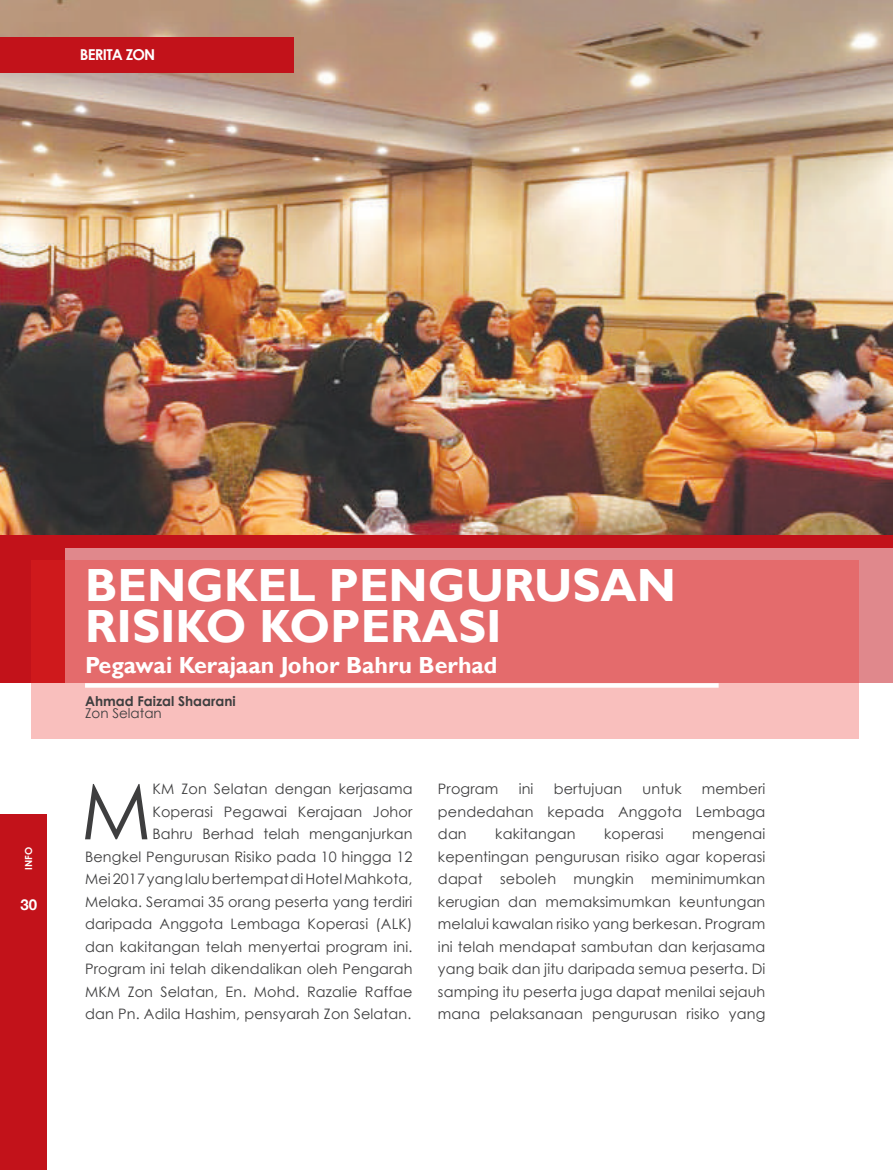
<style>
.page{position:relative;width:893px;height:1170px;background:#fff}
.page>*{position:absolute;margin:0;border:0;box-sizing:border-box;transform-origin:0 0}
.t1{font:77.1px "Century Gothic";color:#3e3e3f}
.t2{font:700 46.5px/41.4px "Gill Sans";color:#fff}
.t3{font:700 23.25px "Gill Sans";color:#fff}
.t4{font:700 15px "Century Gothic";letter-spacing:-.05em;color:#fff}
.t5{font:700 15px "Helvetica Neue";color:#fff}
.t6{font:14.4px/22.5px "Century Gothic";letter-spacing:.01em;color:#3e3e3f;text-align:justify}
.t7{font:700 13.5px "Century Gothic";color:#3e3e3f}
.t8{font:13.5px "Century Gothic";color:#3e3e3f}
.t9{font:700 9.75px "Century Gothic";color:#fff}
</style>
<div class="page">
<div style="left:0;top:814px;width:47px;height:355px;background:#c2121a"></div>
<img style="left:0;top:0;width:893px;height:535px">
<div style="left:0;top:535px;width:893px;height:148px;background:#c2121a"></div>
<div style="left:66px;top:548px;width:827px;height:159px;background:#e0888c"></div>
<svg style="left:32px;top:560px;width:827px;height:178px;background:#e98181"></svg>
<svg style="left:85px;top:683px;width:634px;height:4px;background:#fefbfb"></svg>
<div style="left:0;top:37px;width:293px;height:35px;background:#c2121a"></div>
<p class="t4" style="left:80px;top:44px;width:77px">BERITA ZON</p>
<p class="t9" style="left:21px;top:869px;width:25px;rotate:-90deg">INFO</p>
<p class="t5" style="left:20px;top:892px;width:18px">30</p>
<h2 class="t2" style="left:85px;top:566px;width:592px">BENGKEL PENGURUSAN<br>RISIKO KOPERASI</h2>
<h3 class="t3" style="left:85px;top:651px;width:414px">Pegawai Kerajaan Johor Bahru Berhad</h3>
<p class="t7" style="left:85px;top:691px;width:152px">Ahmad Faizal Shaarani</p>
<p class="t8" style="left:85px;top:705px;width:78px">Zon Selatan</p>
<p class="t6" style="left:85px;top:777px;width:329px;text-align:right">KM Zon Selatan dengan kerjasama<br>Koperasi Pegawai Kerajaan Johor<br>Bahru Berhad telah menganjurkan<br>Bengkel Pengurusan Risiko pada 10 hingga 12<br>Mei 2017 yang lalu bertempat di Hotel Mahkota, Melaka. Seramai 35 orang peserta yang terdiri daripada Anggota Lembaga Koperasi (ALK) dan kakitangan telah menyertai program ini.<br>Program ini telah dikendalikan oleh Pengarah MKM Zon Selatan, En. Mohd. Razalie Raffae dan Pn. Adila Hashim, pensyarah Zon Selatan.</p>
<p class="t6" style="left:438px;top:777px;width:62px">Program</p>
<p class="t6" style="left:519px;top:777px;width:16px">ini</p>
<p class="t6" style="left:554px;top:777px;width:70px">bertujuan</p>
<p class="t6" style="left:643px;top:777px;width:40px">untuk</p>
<p class="t6" style="left:438px;top:777px;width:329px;text-indent:264px">memberi pendedahan kepada Anggota Lembaga dan</p>
<h1 class="t1" style="left:81px;top:764px;width:72px">M</h1>
<p class="t6" style="left:438px;top:822px;width:329px;text-indent:254px">mengenai kepentingan pengurusan risiko agar koperasi dapat seboleh mungkin meminimumkan kerugian dan memaksimumkan keuntungan melalui kawalan risiko yang berkesan. Program ini telah mendapat sambutan dan kerjasama yang baik dan jitu daripada semua peserta. Di samping itu peserta juga dapat menilai sejauh mana pelaksanaan pengurusan risiko yang</p>
<p class="t6" style="left:495px;top:822px;width:82px">kakitangan</p>
<p class="t6" style="left:604px;top:822px;width:61px">koperasi</p>
</div>
